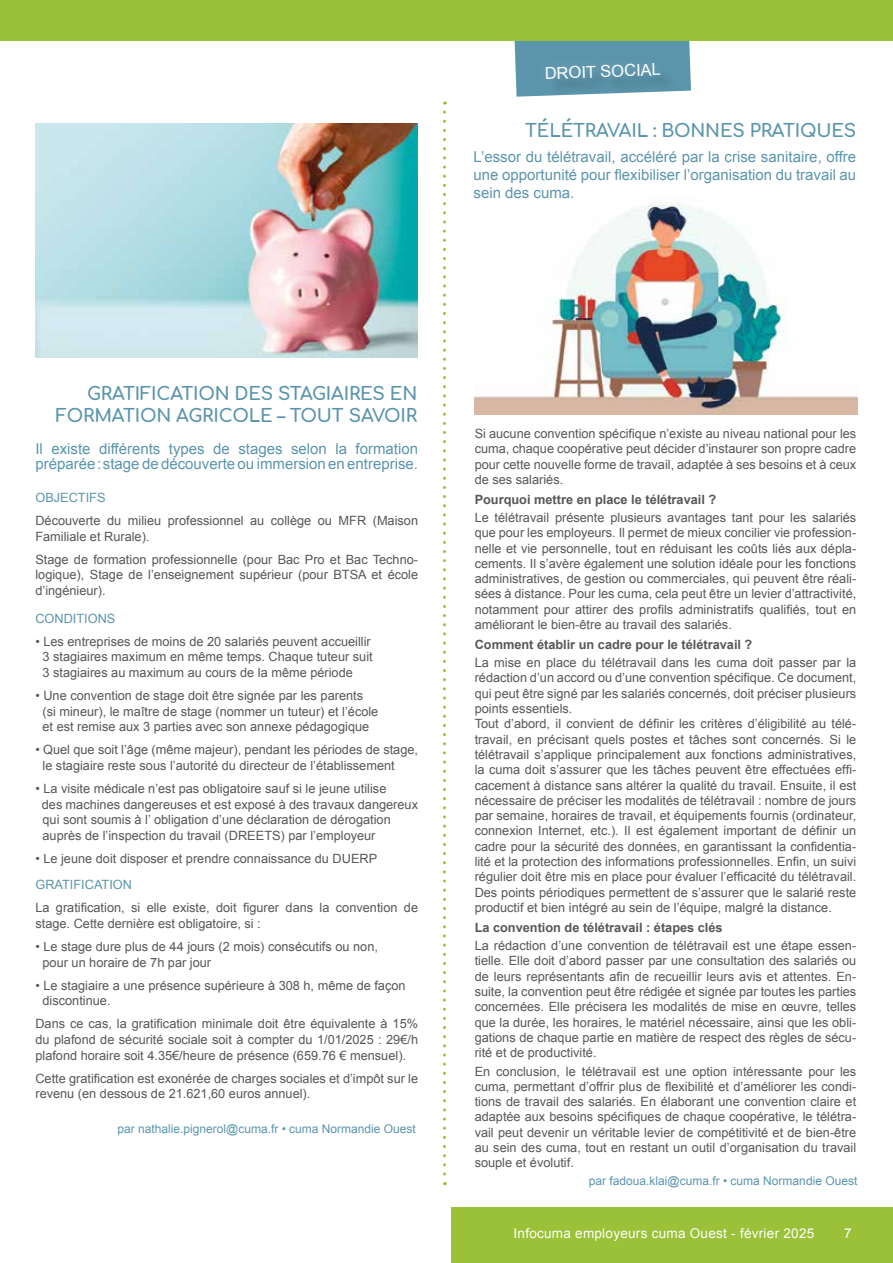
<style>
.page{position:relative;width:893px;height:1263px;background:#fff}
.page>*{position:absolute;margin:0;border:0;box-sizing:border-box;transform-origin:0 0}
.t1{font:700 18px/21.6px "Comfortaa";letter-spacing:-.01em;color:#5b95ac;text-align:right}
.t2{font:16.5px "Arial";color:#fff}
.t3{font:15px/18px "Arial";color:#5b95ac}
.t4{font:13.5px "Arial";letter-spacing:.02em;color:#fff}
.t5{font:12.75px/15.3px "Arial";color:#575756}
.t6{font:700 12.75px "Arial";color:#575756}
.t7{font:12.75px "Arial";color:#5b95ac}
.t8{font:12px "Arial";color:#5b95ac}
</style>
<div class="page">
<div style="left:451px;top:1208px;width:442px;height:55px;background:#9ac137"></div>
<svg style="left:514px;top:40px;width:177px;height:57px;background:#679cae"></svg>
<div style="left:0;top:0;width:893px;height:40px;background:#9ac137"></div>
<svg style="left:443px;top:112px;width:3px;height:1073px"></svg>
<img style="left:35px;top:123px;width:383px;height:234px">
<img style="left:475px;top:196px;width:382px;height:218px">
<p class="t2" style="left:544px;top:62px;width:118px;rotate:-2deg">DROIT SOCIAL</p>
<h1 class="t1" style="left:525px;top:117px;width:332px">TÉLÉTRAVAIL : BONNES PRATIQUES</h1>
<p class="t3" style="left:474px;top:148px;width:384px;text-align:justify">L’essor du télétravail, accéléré par la crise sanitaire, offre une opportunité pour flexibiliser l’organisation du travail au sein des cuma.</p>
<h1 class="t1" style="left:56px;top:380px;width:363px">GRATIFICATION DES STAGIAIRES EN<br>FORMATION AGRICOLE – TOUT SAVOIR</h1>
<p class="t3" style="left:35px;top:441px;width:384px;line-height:15.6px">Il existe différents types de stages selon la formation préparée:stage de découverte ou immersion en entreprise.</p>
<p class="t7" style="left:35px;top:489px;width:72px">OBJECTIFS</p>
<p class="t5" style="left:35px;top:513px;width:384px">Découverte du milieu professionnel au collège ou MFR (Maison<br>Familiale et Rurale).</p>
<p class="t5" style="left:35px;top:552px;width:384px;text-align:justify">Stage de formation professionnelle (pour Bac Pro et Bac Techno&shy;logique), Stage de l’enseignement supérieur (pour BTSA et école d’ingénieur).</p>
<p class="t7" style="left:35px;top:610px;width:82px">CONDITIONS</p>
<p class="t5" style="left:43px;top:634px;width:332px;text-indent:-7px">• Les entreprises de moins de 20 salariés peuvent accueillir<br>3 stagiaires maximum en même temps. Chaque tuteur suit<br>3 stagiaires au maximum au cours de la même période</p>
<p class="t5" style="left:43px;top:688px;width:337px;text-indent:-7px">• Une convention de stage doit être signée par les parents (si mineur), le maître de stage (nommer un tuteur) et l’école et est remise aux 3 parties avec son annexe pédagogique</p>
<p class="t5" style="left:43px;top:742px;width:377px;text-indent:-7px">• Quel que soit l’âge (même majeur), pendant les périodes de stage, le stagiaire reste sous l’autorité du directeur de l’établissement</p>
<p class="t5" style="left:42px;top:781px;width:378px;text-indent:-6px">• La visite médicale n’est pas obligatoire sauf si le jeune utilise<br>des machines dangereuses et est exposé à des travaux dangereux qui sont soumis à l’ obligation d’une déclaration de dérogation auprès de l’inspection du travail (DREETS) par l’employeur</p>
<p class="t5" style="left:35px;top:851px;width:343px">• Le jeune doit disposer et prendre connaissance du DUERP</p>
<p class="t7" style="left:35px;top:876px;width:98px">GRATIFICATION</p>
<p class="t5" style="left:35px;top:900px;width:384px">La gratification, si elle existe, doit figurer dans la convention de stage. Cette dernière est obligatoire, si :</p>
<p class="t5" style="left:43px;top:939px;width:337px;text-indent:-7px">• Le stage dure plus de 44 jours (2 mois) consécutifs ou non, pour un horaire de 7h par jour</p>
<p class="t5" style="left:43px;top:977px;width:365px;text-indent:-7px">• Le stagiaire a une présence supérieure à 308 h, même de façon discontinue.</p>
<p class="t5" style="left:35px;top:1016px;width:384px;text-align:justify">Dans ce cas, la gratification minimale doit être équivalente à 15% du plafond de sécurité sociale soit à compter du 1/01/2025 : 29€/h plafond horaire soit 4.35€/heure de présence (659.76 € mensuel).</p>
<p class="t5" style="left:35px;top:1070px;width:384px">Cette gratification est exonérée de charges sociales et d’impôt sur le revenu (en dessous de 21.621,60 euros annuel).</p>
<p class="t8" style="left:117px;top:1121px;width:300px">par nathalie.pignerol@cuma.fr • cuma Normandie Ouest</p>
<p class="t5" style="left:475px;top:426px;width:383px;text-align:justify">Si aucune convention spécifique n’existe au niveau national pour les cuma, chaque coopérative peut décider d’instaurer son propre cadre pour cette nouvelle forme de travail, adaptée à ses besoins et à ceux de ses salariés.</p>
<p class="t6" style="left:475px;top:491px;width:243px">Pourquoi mettre en place le télétravail ?</p>
<p class="t5" style="left:475px;top:510px;width:383px;text-align:justify">Le télétravail présente plusieurs avantages tant pour les salariés que pour les employeurs. Il permet de mieux concilier vie profession&shy;nelle et vie personnelle, tout en réduisant les coûts liés aux dépla&shy;cements. Il s’avère également une solution idéale pour les fonctions administratives, de gestion ou commerciales, qui peuvent être réali&shy;sées à distance. Pour les cuma, cela peut être un levier d’attractivité, notamment pour attirer des profils administratifs qualifiés, tout en améliorant le bien-être au travail des salariés.</p>
<p class="t6" style="left:475px;top:636px;width:279px">Comment établir un cadre pour le télétravail ?</p>
<p class="t5" style="left:475px;top:655px;width:383px">La mise en place du télétravail dans les cuma doit passer par la rédaction d’un accord ou d’une convention spécifique. Ce document, qui peut être signé par les salariés concernés, doit préciser plusieurs points essentiels.<br>Tout d’abord, il convient de définir les critères d’éligibilité au télé&shy;travail, en précisant quels postes et tâches sont concernés. Si le télétravail s’applique principalement aux fonctions administratives, la cuma doit s’assurer que les tâches peuvent être effectuées effi&shy;cacement à distance sans altérer la qualité du travail. Ensuite, il est nécessaire de préciser les modalités de télétravail : nombre de jours par semaine, horaires de travail, et équipements fournis (ordinateur, connexion Internet, etc.). Il est également important de définir un cadre pour la sécurité des données, en garantissant la confidentia&shy;lité et la protection des informations professionnelles. Enfin, un suivi régulier doit être mis en place pour évaluer l’efficacité du télétravail.<br>Des points périodiques permettent de s’assurer que le salarié reste productif et bien intégré au sein de l’équipe, malgré la distance.</p>
<p class="t6" style="left:475px;top:919px;width:250px">La convention de télétravail : étapes clés</p>
<p class="t5" style="left:475px;top:938px;width:383px;text-align:justify">La rédaction d’une convention de télétravail est une étape essen&shy;tielle. Elle doit d’abord passer par une consultation des salariés ou de leurs représentants afin de recueillir leurs avis et attentes. En&shy;suite, la convention peut être rédigée et signée par toutes les parties concernées. Elle précisera les modalités de mise en œuvre, telles que la durée, les horaires, le matériel nécessaire, ainsi que les obli&shy;gations de chaque partie en matière de respect des règles de sécu&shy;rité et de productivité.</p>
<p class="t5" style="left:475px;top:1063px;width:383px;text-align:justify">En conclusion, le télétravail est une option intéressante pour les cuma, permettant d’offrir plus de flexibilité et d’améliorer les condi&shy;tions de travail des salariés. En élaborant une convention claire et adaptée aux besoins spécifiques de chaque coopérative, le télétra&shy;vail peut devenir un véritable levier de compétitivité et de bien-être au sein des cuma, tout en restant un outil d’organisation du travail souple et évolutif.</p>
<p class="t8" style="left:589px;top:1172px;width:270px">par fadoua.klai@cuma.fr • cuma Normandie Ouest</p>
<p class="t4" style="left:513px;top:1225px;width:302px">Infocuma employeurs cuma Ouest - février 2025</p>
<p class="t4" style="left:844px;top:1224px;width:9px">7</p>
</div>
